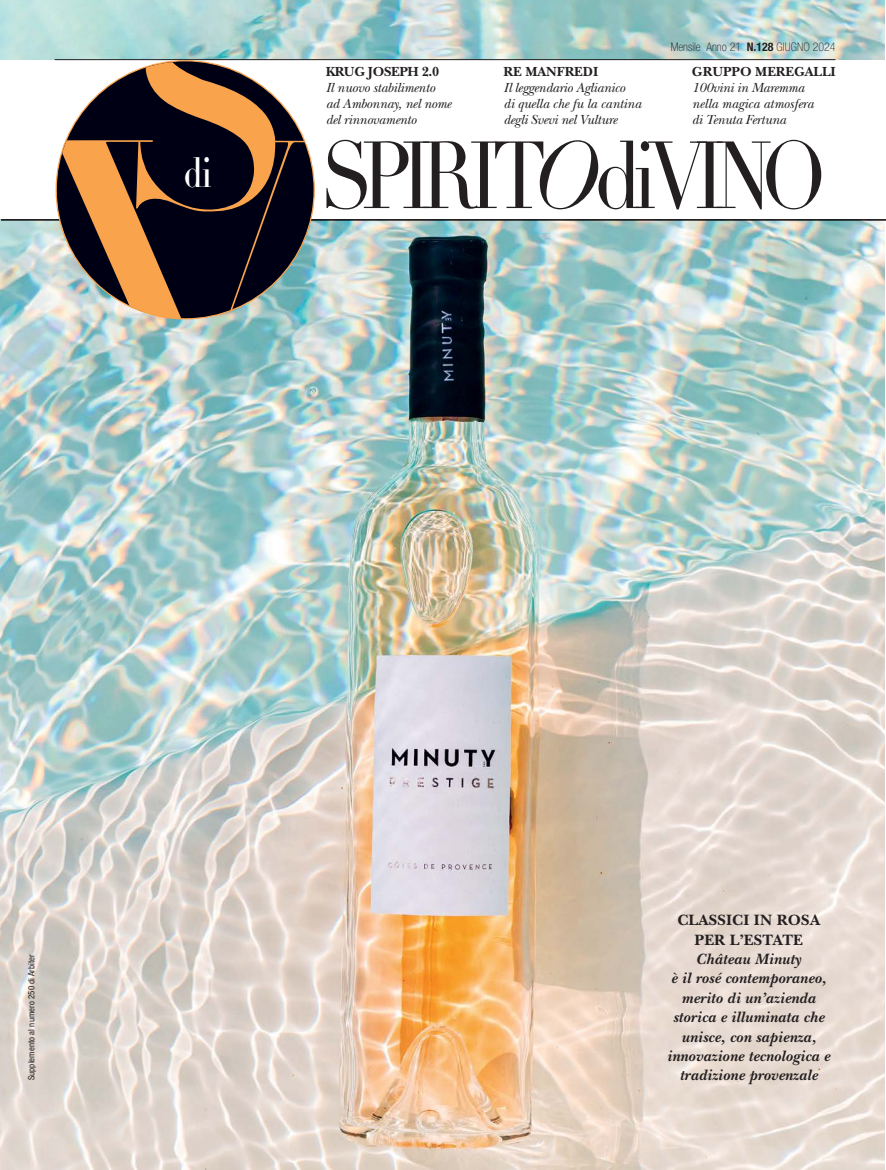
<style>
.page{position:relative;width:886px;height:1170px;background:#fff}
.page>*{position:absolute;margin:0;border:0;box-sizing:border-box;transform-origin:0 0}
.t1{font:93.5px "Didot LH";letter-spacing:-.13em;color:#231f20;scale:.85 1}
.t2{font:40.5px "Didot LH Headline";color:#fff;scale:.85 1}
.t3{font:italic 700 15.62px/19.4px "New Baskerville";letter-spacing:.015em;color:#231f20;text-align:center}
.t4{font:700 15.62px/19.4px "New Baskerville";letter-spacing:.015em;color:#231f20;text-align:center}
.t5{font:italic 13.75px/16.2px "New Baskerville";letter-spacing:-.015em;color:#231f20}
.t6{font:700 13.75px "New Baskerville";color:#231f20}
.t7{font:700 13.75px "New Baskerville";letter-spacing:-.025em;color:#231f20}
.t8{font:100 condensed 11.88px "Helvetica Neue LT Std";color:#231f20}
.t9{font:condensed 8.75px "Helvetica Neue LT Std";letter-spacing:.01em;color:#231f20}
.s1{font-weight:700}
.s2{font-style:italic}
</style>
<div class="page">
<img style="left:0;top:220px;width:885px;height:949px">
<hr style="left:1px;top:219px;width:885px;height:2px;background:#0a0203">
<img style="left:0;top:0;width:885px;height:59px">
<hr style="left:55px;top:59px;width:780px;height:1px;background:#231f20">
<svg style="left:62px;top:62px;width:243px;height:258px"></svg>
<h2 class="t2" style="left:184px;top:148px;width:35px">di</h2>
<p class="t7" style="left:326px;top:63px;width:115px">KRUG JOSEPH 2.0</p>
<p class="t5" style="left:326px;top:79px;width:127px">Il nuovo stabilimento ad Ambonnay, nel nome del rinnovamento</p>
<p class="t6" style="left:504px;top:63px;width:96px">RE MANFREDI</p>
<p class="t5" style="left:504px;top:79px;width:139px">Il leggendario Aglianico<br>di quella che fu la cantina degli Svevi nel Vulture</p>
<p class="t8" style="left:671px;top:40px;width:166px">Mensile Anno 21 <span class="s1">N.128</span> GIUGNO 2024</p>
<p class="t6" style="left:692px;top:63px;width:145px">GRUPPO MEREGALLI</p>
<p class="t5" style="left:692px;top:79px;width:123px">100vini in Maremma nella magica atmosfera di Tenuta Fertuna</p>
<h1 class="t1" style="left:320px;top:120px;width:597px">SPIRIT<span class="s2">O</span>diVINO</h1>
<p class="t9" style="left:26px;top:1080px;width:128px;rotate:-90deg">Supplemento al numero 250 di Arbiter</p>
<p class="t4" style="left:677px;top:910px;width:144px">CLASSICI IN ROSA<br>PER L’ESTATE</p>
<p class="t3" style="left:667px;top:949px;width:164px">Château Minuty<br>è il rosé contemporaneo, merito di un’azienda storica e illuminata che unisce, con sapienza, innovazione tecnologica e tradizione provenzale</p>
</div>
